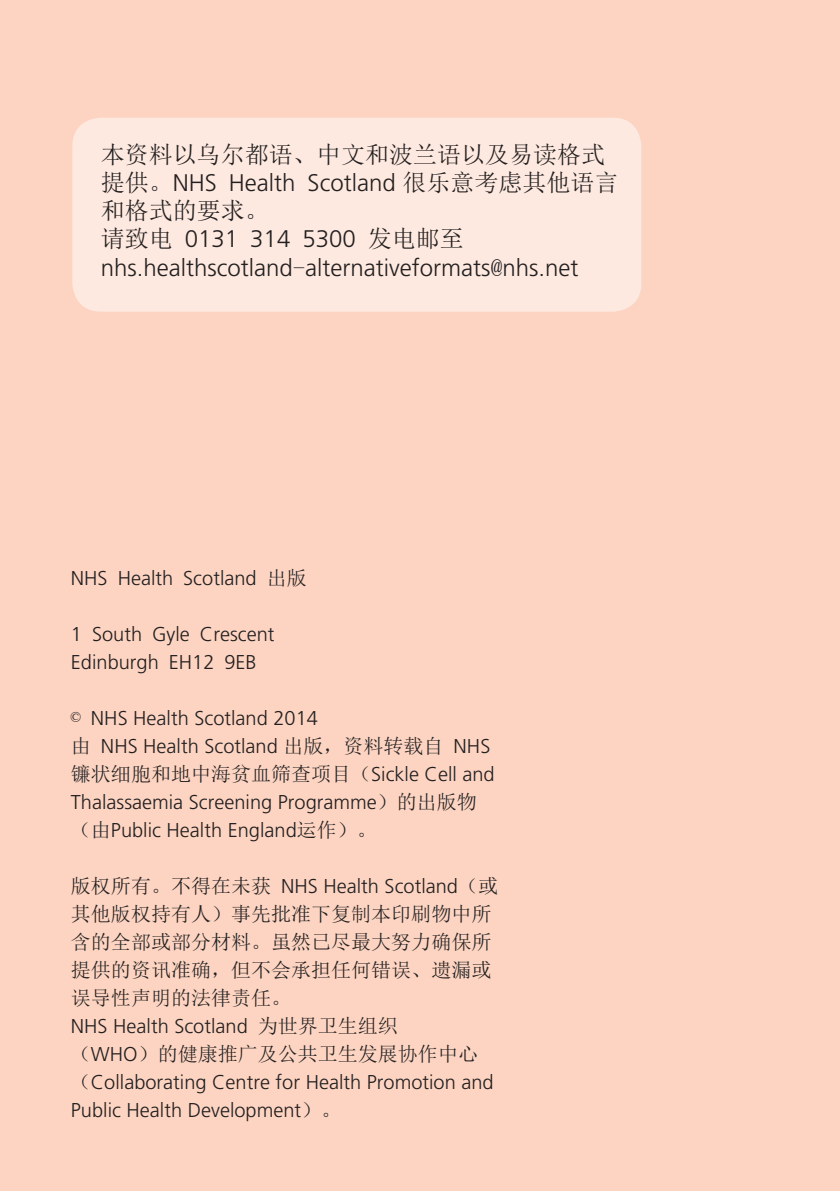
<style>
.page{position:relative;width:840px;height:1191px;background:#fff}
.page>*{position:absolute;margin:0;border:0;box-sizing:border-box;transform-origin:0 0}
.Inside_alt_formats{font:300 24px "Frutiger";color:#231f20}
.Inside_alt_formats-2{font:24px/28px "Sim Sun";color:#231f20}
.new_imprint{font:300 20px/28px "Frutiger";color:#231f20}
.new_imprint-2{font:20px/28px "Sim Sun";color:#231f20}
.s1{font-family:"Frutiger";font-weight:300}
.s2{font-family:"Sim Sun";font-weight:400}
</style>
<div class="page">
<div style="left:0;top:0;width:839px;height:1191px;background:#fcd4c1"></div>
<div style="left:72px;top:118px;width:569px;height:194px;background:#fde9df;border-radius:28px"></div>
<p class="Inside_alt_formats-2" style="left:101px;top:141px;width:519px">本资料以乌尔都语、中文和波兰语以及易读格式提供。<span class="s1">NHS Health Scotland</span> 很乐意考虑其他语言和格式的要求。</p>
<p class="Inside_alt_formats" style="left:101px;top:226px;width:364px"><span class="s2">请致电</span> 0131 314 5300 <span class="s2">发电邮至</span></p>
<p class="Inside_alt_formats" style="left:101px;top:254px;width:479px">nhs.healthscotland<span class="s2">-</span>alternativeformats<span class="s2">@</span>nhs.net</p>
<p class="new_imprint" style="left:71px;top:564px;width:237px">NHS Health Scotland <span class="s2">出版</span></p>
<p class="new_imprint" style="left:71px;top:620px;width:205px">1 South Gyle Crescent</p>
<p class="new_imprint" style="left:71px;top:648px;width:187px">Edinburgh EH12 9EB</p>
<p class="new_imprint" style="left:71px;top:704px;width:248px"><span class="s2">©</span> NHS Health Scotland 2014</p>
<p class="new_imprint" style="left:71px;top:732px;width:425px"><span class="s2">由</span> NHS Health Scotland <span class="s2">出版，资料转载自</span> NHS<span class="s2">镰状细胞和地中海贫血筛查项目（</span>Sickle Cell and Thalassaemia Screening Programme<span class="s2">）的出版物（由</span>Public Health England<span class="s2">运作）。</span></p>
<p class="new_imprint-2" style="left:71px;top:872px;width:428px">版权所有。不得在未获 <span class="s1">NHS Health Scotland</span>（或其他版权持有人）事先批准下复制本印刷物中所含的全部或部分材料。虽然已尽最大努力确保所提供的资讯准确，但不会承担任何错误、遗漏或误导性声明的法律责任。</p>
<p class="new_imprint" style="left:71px;top:1012px;width:424px">NHS Health Scotland <span class="s2">为世界卫生组织<br>（</span>WHO<span class="s2">）的健康推广及公共卫生发展协作中心（</span>Collaborating Centre for Health Promotion and<br>Public Health Development<span class="s2">）。</span></p>
</div>
